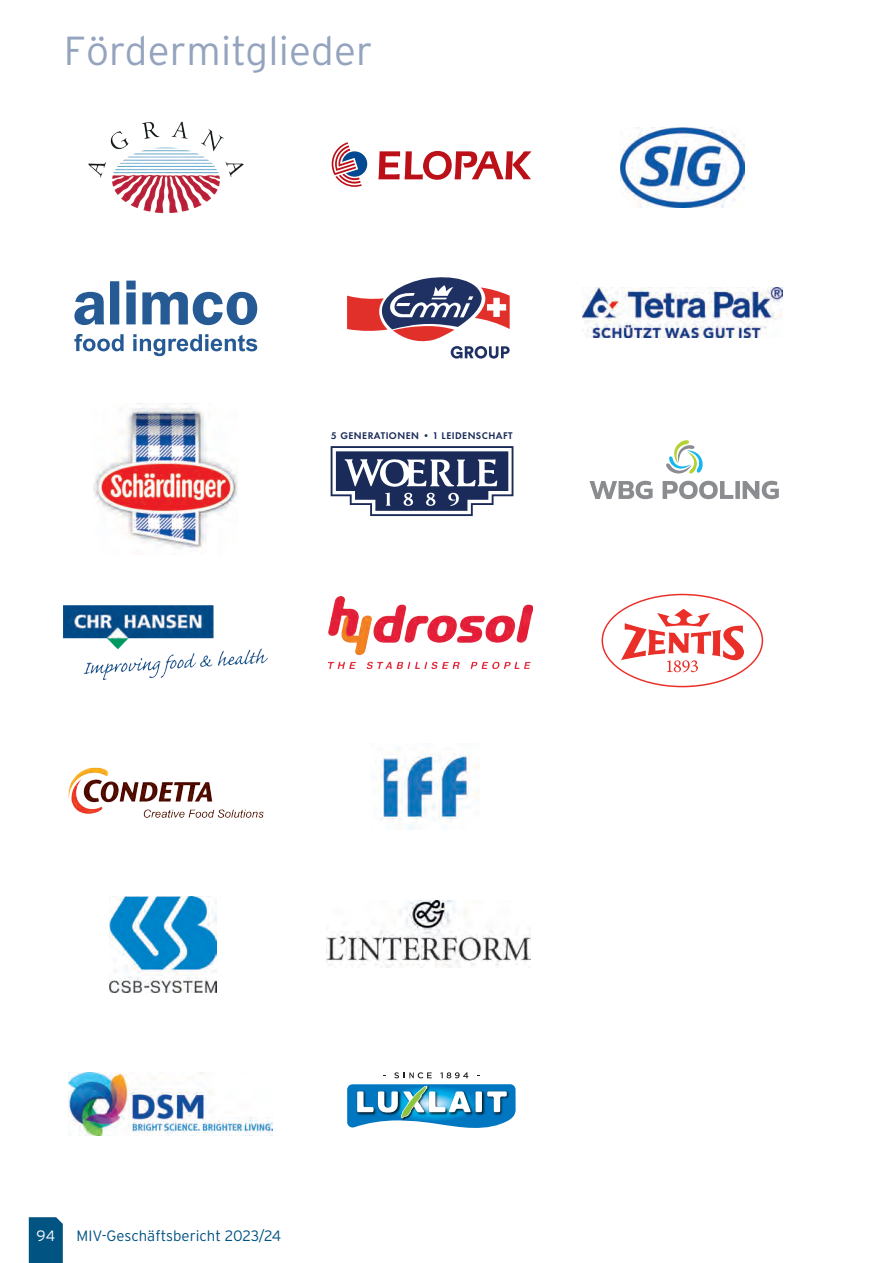
<style>
.page{position:relative;width:893px;height:1263px;background:#fff}
.page>*{position:absolute;margin:0;border:0;box-sizing:border-box;transform-origin:0 0}
.t1{font:300 40.5px "Interstate";letter-spacing:.005em;color:#94a3be}
.t2{font:300 15px "Interstate";color:#015381}
.t3{font:300 15px "Interstate";color:#fff}
.t4{font:600 8.85px "Futura Next";letter-spacing:.05em;color:#1b2b59}
</style>
<div class="page">
<div style="left:29px;top:1217px;width:34px;height:46px;background:#015381"></div>
<img style="left:110px;top:896px;width:106px;height:96px">
<svg style="left:378px;top:151px;width:153px;height:29px"></svg>
<svg style="left:332px;top:142px;width:35px;height:45px"></svg>
<img style="left:94px;top:406px;width:144px;height:143px">
<img style="left:68px;top:767px;width:196px;height:51px">
<img style="left:88px;top:121px;width:156px;height:93px">
<img style="left:64px;top:605px;width:204px;height:74px">
<img style="left:69px;top:1072px;width:204px;height:64px">
<svg style="left:347px;top:277px;width:163px;height:82px"></svg>
<svg style="left:601px;top:594px;width:162px;height:93px"></svg>
<svg style="left:331px;top:446px;width:182px;height:70px"></svg>
<svg style="left:666px;top:440px;width:37px;height:34px"></svg>
<svg style="left:589px;top:481px;width:190px;height:18px"></svg>
<img style="left:583px;top:287px;width:199px;height:51px">
<img style="left:621px;top:127px;width:123px;height:81px">
<svg style="left:347px;top:1072px;width:169px;height:56px"></svg>
<img style="left:327px;top:900px;width:204px;height:67px">
<img style="left:379px;top:748px;width:100px;height:81px">
<img style="left:329px;top:596px;width:204px;height:73px">
<svg style="left:74px;top:281px;width:183px;height:44px"></svg>
<svg style="left:74px;top:334px;width:50px;height:17px"></svg>
<svg style="left:133px;top:334px;width:124px;height:22px"></svg>
<h1 class="t1" style="left:64px;top:28px;width:310px">Fördermitglieder</h1>
<p class="t4" style="left:331px;top:430px;width:183px">5 GENERATIONEN • 1 LEIDENSCHAFT</p>
<p class="t3" style="left:36px;top:1227px;width:20px">94</p>
<p class="t2" style="left:77px;top:1227px;width:206px">MIV-Geschäftsbericht 2023/24</p>
</div>
